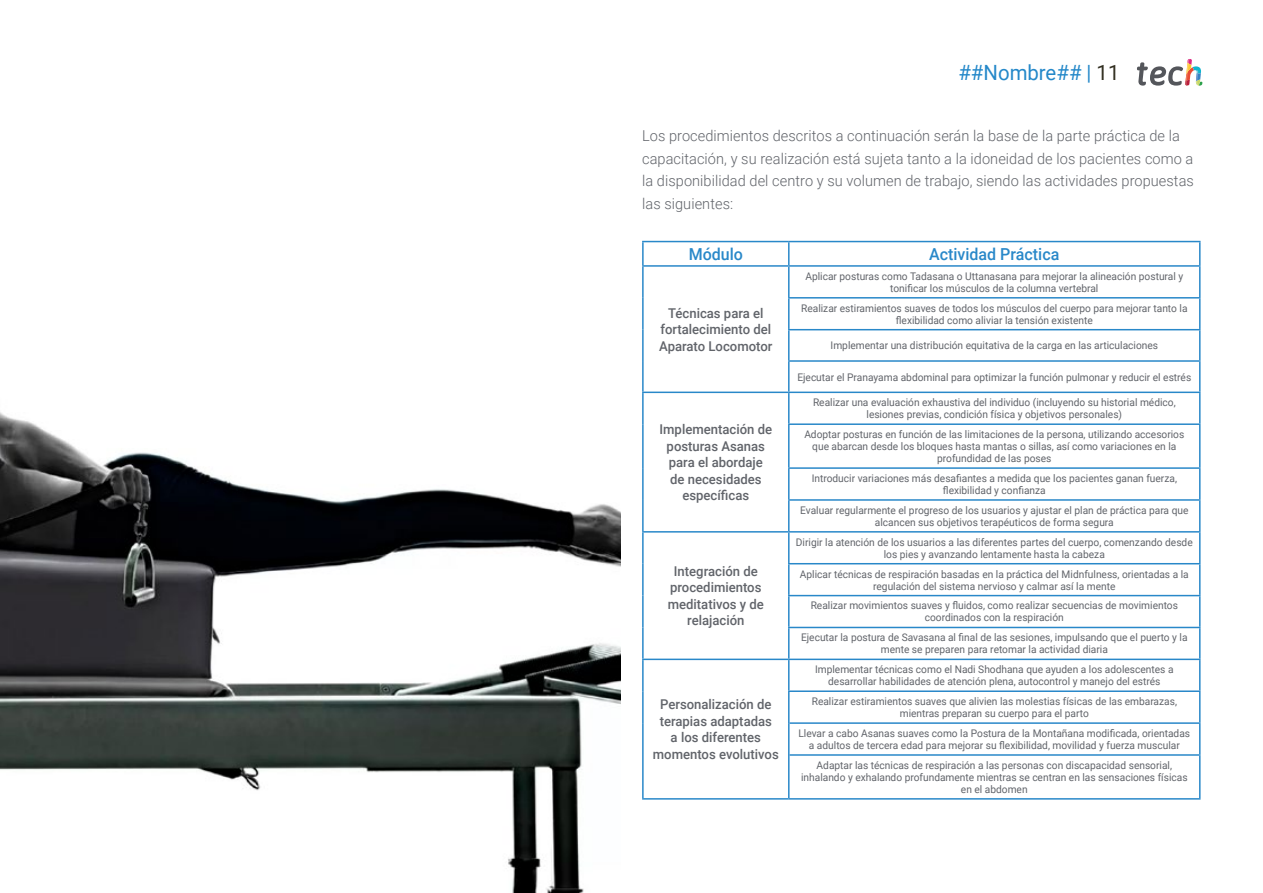
<style>
.page{position:relative;width:1263px;height:893px;background:#fff}
.page>*{position:absolute;margin:0;border:0;box-sizing:border-box;transform-origin:0 0}
.t1{font:21px "Roboto";color:#2488c9}
.t2{font:500 16.5px "Roboto";color:#2988c9}
.t3{font:300 15px/22.5px "Roboto";letter-spacing:.005em;color:#61646a}
.t4{font:500 13.5px/16.5px "Roboto";color:#61646a;text-align:center}
.t5{font:10.5px/12px "Roboto";color:#61646a;text-align:center}
.s1{color:#312e20}
</style>
<div class="page">
<img style="left:0;top:412px;width:621px;height:481px">
<hr style="left:642px;top:798px;width:147px;height:2px;background:#2988c9">
<hr style="left:788px;top:660px;width:1px;height:30px;background:#2988c9">
<hr style="left:788px;top:692px;width:1px;height:31px;background:#2988c9">
<hr style="left:788px;top:723px;width:1px;height:32px;background:#2988c9">
<hr style="left:788px;top:755px;width:1px;height:43px;background:#2988c9">
<hr style="left:1199px;top:299px;width:1px;height:30px;background:#2988c9">
<hr style="left:788px;top:329px;width:412px;height:1px;background:#2988c9">
<hr style="left:1199px;top:330px;width:1px;height:30px;background:#2988c9">
<hr style="left:788px;top:360px;width:412px;height:2px;background:#2988c9">
<hr style="left:1199px;top:362px;width:1px;height:30px;background:#2988c9">
<hr style="left:642px;top:660px;width:2px;height:31px;background:#2988c9">
<hr style="left:642px;top:691px;width:2px;height:32px;background:#2988c9">
<hr style="left:642px;top:723px;width:2px;height:32px;background:#2988c9">
<hr style="left:642px;top:755px;width:2px;height:43px;background:#2988c9">
<hr style="left:1199px;top:660px;width:1px;height:30px;background:#2988c9">
<hr style="left:788px;top:690px;width:412px;height:2px;background:#2988c9">
<hr style="left:1199px;top:692px;width:1px;height:30px;background:#2988c9">
<hr style="left:789px;top:722px;width:411px;height:2px;background:#2988c9">
<hr style="left:1199px;top:724px;width:1px;height:30px;background:#2988c9">
<hr style="left:789px;top:754px;width:411px;height:2px;background:#2988c9">
<hr style="left:1199px;top:756px;width:1px;height:42px;background:#2988c9">
<hr style="left:789px;top:798px;width:411px;height:2px;background:#2988c9">
<hr style="left:642px;top:393px;width:2px;height:31px;background:#2988c9">
<hr style="left:642px;top:424px;width:2px;height:44px;background:#2988c9">
<hr style="left:642px;top:468px;width:2px;height:32px;background:#2988c9">
<hr style="left:642px;top:500px;width:2px;height:31px;background:#2988c9">
<hr style="left:789px;top:392px;width:411px;height:1px;background:#2988c9">
<hr style="left:788px;top:393px;width:1px;height:30px;background:#2988c9">
<hr style="left:1199px;top:393px;width:1px;height:30px;background:#2988c9">
<hr style="left:788px;top:423px;width:412px;height:2px;background:#2988c9">
<hr style="left:788px;top:425px;width:1px;height:42px;background:#2988c9">
<hr style="left:1199px;top:425px;width:1px;height:42px;background:#2988c9">
<hr style="left:788px;top:467px;width:412px;height:2px;background:#2988c9">
<hr style="left:788px;top:469px;width:1px;height:30px;background:#2988c9">
<hr style="left:1199px;top:469px;width:1px;height:30px;background:#2988c9">
<hr style="left:788px;top:499px;width:412px;height:2px;background:#2988c9">
<hr style="left:788px;top:501px;width:1px;height:30px;background:#2988c9">
<hr style="left:1199px;top:501px;width:1px;height:30px;background:#2988c9">
<hr style="left:642px;top:531px;width:147px;height:2px;background:#2988c9">
<hr style="left:642px;top:533px;width:2px;height:31px;background:#2988c9">
<hr style="left:642px;top:564px;width:2px;height:32px;background:#2988c9">
<hr style="left:642px;top:596px;width:2px;height:31px;background:#2988c9">
<hr style="left:642px;top:627px;width:2px;height:32px;background:#2988c9">
<hr style="left:642px;top:659px;width:147px;height:1px;background:#2988c9">
<hr style="left:789px;top:531px;width:411px;height:2px;background:#2988c9">
<hr style="left:788px;top:533px;width:1px;height:30px;background:#2988c9">
<hr style="left:1199px;top:533px;width:1px;height:30px;background:#2988c9">
<hr style="left:788px;top:563px;width:412px;height:1px;background:#2988c9">
<hr style="left:788px;top:564px;width:1px;height:31px;background:#2988c9">
<hr style="left:1199px;top:564px;width:1px;height:31px;background:#2988c9">
<hr style="left:788px;top:595px;width:412px;height:1px;background:#2988c9">
<hr style="left:788px;top:596px;width:1px;height:31px;background:#2988c9">
<hr style="left:1199px;top:596px;width:1px;height:31px;background:#2988c9">
<hr style="left:788px;top:627px;width:412px;height:1px;background:#2988c9">
<hr style="left:788px;top:628px;width:1px;height:31px;background:#2988c9">
<hr style="left:1199px;top:628px;width:1px;height:31px;background:#2988c9">
<hr style="left:789px;top:659px;width:411px;height:1px;background:#2988c9">
<hr style="left:642px;top:241px;width:147px;height:1px;background:#2988c9">
<hr style="left:642px;top:242px;width:2px;height:23px;background:#2988c9">
<hr style="left:789px;top:241px;width:411px;height:1px;background:#2988c9">
<svg style="left:788px;top:242px;width:1px;height:23px"></svg>
<svg style="left:1199px;top:242px;width:1px;height:23px"></svg>
<hr style="left:642px;top:265px;width:147px;height:2px;background:#2988c9">
<hr style="left:642px;top:267px;width:2px;height:31px;background:#2988c9">
<hr style="left:642px;top:298px;width:2px;height:32px;background:#2988c9">
<hr style="left:788px;top:299px;width:1px;height:30px;background:#2988c9">
<hr style="left:642px;top:330px;width:2px;height:31px;background:#2988c9">
<hr style="left:788px;top:330px;width:1px;height:30px;background:#2988c9">
<hr style="left:642px;top:361px;width:2px;height:31px;background:#2988c9">
<hr style="left:788px;top:362px;width:1px;height:30px;background:#2988c9">
<hr style="left:642px;top:392px;width:147px;height:1px;background:#2988c9">
<hr style="left:789px;top:265px;width:411px;height:2px;background:#2988c9">
<hr style="left:788px;top:267px;width:1px;height:30px;background:#2988c9">
<hr style="left:1199px;top:267px;width:1px;height:30px;background:#2988c9">
<hr style="left:788px;top:297px;width:412px;height:2px;background:#2988c9">
<svg style="left:1137px;top:59px;width:65px;height:27px"></svg>
<h1 class="t1" style="left:958px;top:57px;width:163px">##Nombre## | <span class="s1">11</span></h1>
<p class="t3" style="left:642px;top:124px;width:553px">Los procedimientos descritos a continuación serán la base de la parte práctica de la capacitación, y su realización está sujeta tanto a la idoneidad de los pacientes como a la disponibilidad del centro y su volumen de trabajo, siendo las actividades propuestas las siguientes:</p>
<h2 class="t2" style="left:689px;top:242px;width:56px">Módulo</h2>
<h2 class="t2" style="left:929px;top:242px;width:132px">Actividad Práctica</h2>
<p class="t4" style="left:659px;top:304px;width:115px">Técnicas para el fortalecimiento del<br>Aparato Locomotor</p>
<p class="t4" style="left:659px;top:421px;width:114px">Implementación de posturas Asanas para el abordaje<br>de necesidades específicas</p>
<p class="t4" style="left:668px;top:562px;width:98px">Integración de procedimientos meditativos y de relajación</p>
<p class="t4" style="left:653px;top:696px;width:127px">Personalización de terapias adaptadas<br>a los diferentes momentos evolutivos</p>
<p class="t5" style="left:805px;top:270px;width:379px">Aplicar posturas como Tadasana o Uttanasana para mejorar la alineación postural y tonificar los músculos de la columna vertebral</p>
<p class="t5" style="left:801px;top:302px;width:388px">Realizar estiramientos suaves de todos los músculos del cuerpo para mejorar tanto la flexibilidad como aliviar la tensión existente</p>
<p class="t5" style="left:831px;top:339px;width:329px">Implementar una distribución equitativa de la carga en las articulaciones</p>
<p class="t5" style="left:797px;top:370px;width:395px">Ejecutar el Pranayama abdominal para optimizar la función pulmonar y reducir el estrés</p>
<p class="t5" style="left:813px;top:396px;width:364px">Realizar una evaluación exhaustiva del individuo (incluyendo su historial médico, lesiones previas, condición física y objetivos personales)</p>
<p class="t5" style="left:804px;top:428px;width:381px">Adoptar posturas en función de las limitaciones de la persona, utilizando accesorios que abarcan desde los bloques hasta mantas o sillas, así como variaciones en la profundidad de las poses</p>
<p class="t5" style="left:812px;top:472px;width:367px">Introducir variaciones más desafiantes a medida que los pacientes ganan fuerza, flexibilidad y confianza</p>
<p class="t5" style="left:800px;top:504px;width:390px">Evaluar regularmente el progreso de los usuarios y ajustar el plan de práctica para que alcancen sus objetivos terapéuticos de forma segura</p>
<p class="t5" style="left:796px;top:536px;width:398px">Dirigir la atención de los usuarios a las diferentes partes del cuerpo, comenzando desde los pies y avanzando lentamente hasta la cabeza</p>
<p class="t5" style="left:800px;top:567px;width:390px">Aplicar técnicas de respiración basadas en la práctica del Midnfulness, orientadas a la regulación del sistema nervioso y calmar así la mente</p>
<p class="t5" style="left:811px;top:599px;width:369px">Realizar movimientos suaves y fluidos, como realizar secuencias de movimientos coordinados con la respiración</p>
<p class="t5" style="left:801px;top:631px;width:388px">Ejecutar la postura de Savasana al final de las sesiones, impulsando que el puerto y la mente se preparen para retomar la actividad diaria</p>
<p class="t5" style="left:815px;top:663px;width:360px">Implementar técnicas como el Nadi Shodhana que ayuden a los adolescentes a desarrollar habilidades de atención plena, autocontrol y manejo del estrés</p>
<p class="t5" style="left:812px;top:695px;width:367px">Realizar estiramientos suaves que alivien las molestias físicas de las embarazas, mientras preparan su cuerpo para el parto</p>
<p class="t5" style="left:798px;top:727px;width:393px">Llevar a cabo Asanas suaves como la Postura de la Montañana modificada, orientadas a adultos de tercera edad para mejorar su flexibilidad, movilidad y fuerza muscular</p>
<p class="t5" style="left:801px;top:759px;width:388px">Adaptar las técnicas de respiración a las personas con discapacidad sensorial, inhalando y exhalando profundamente mientras se centran en las sensaciones físicas en el abdomen</p>
</div>
